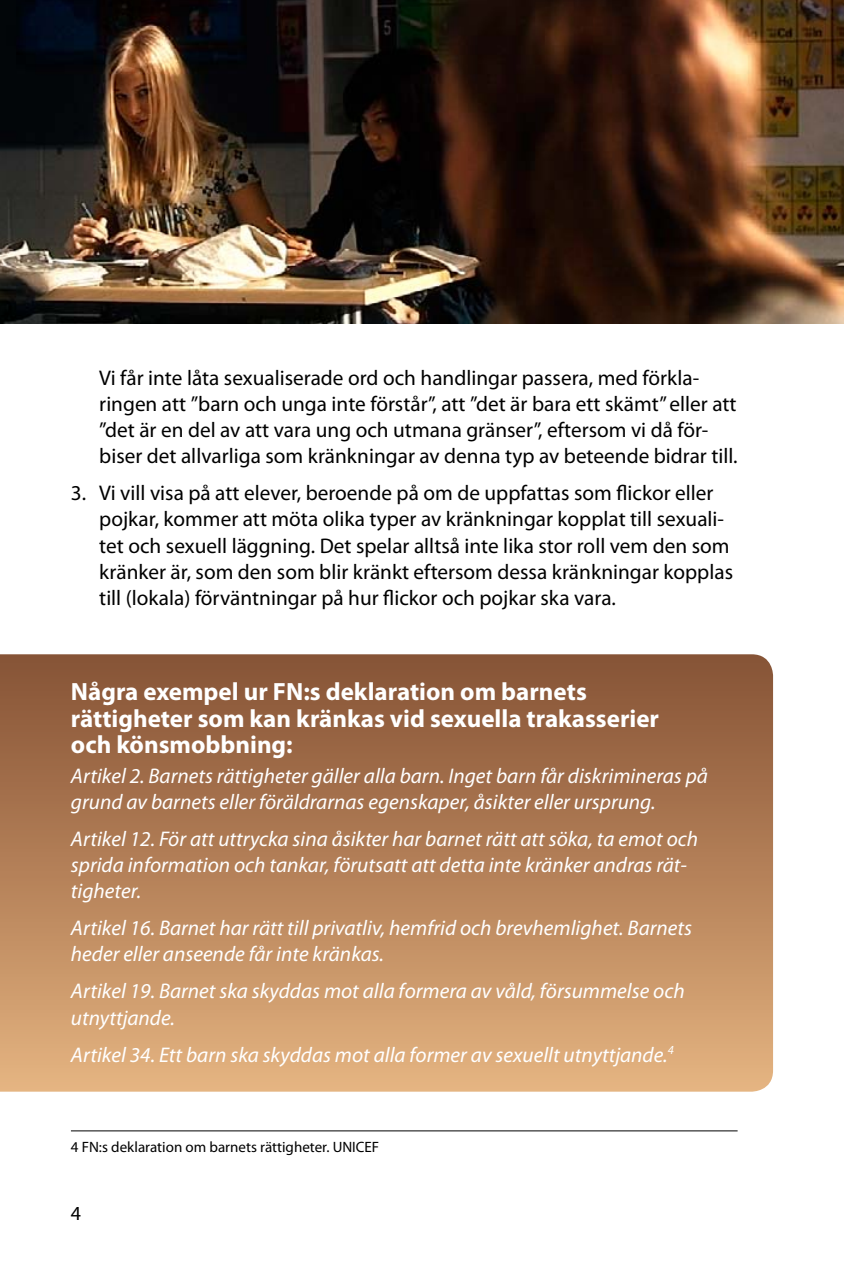
<style>
.page{position:relative;width:844px;height:1276px;background:#fff}
.page>*{position:absolute;margin:0;border:0;box-sizing:border-box;transform-origin:0 0}
.t1{font:700 25px/26.2px "Myriad Pro";color:#fff}
.t2{font:21.25px/26.2px "Myriad Pro";color:#000}
.t3{font:italic 21.25px/26.2px "Myriad Pro";color:#fff}
.t4{font:20px "Myriad Pro";color:#000}
.t5{font:15px "Myriad Pro";color:#000}
</style>
<div class="page">
<svg style="left:0;top:654px;width:772px;height:437px;background:#b48259"></svg>
<hr style="left:71px;top:1130px;width:666px;height:1px;background:#000">
<img style="left:0;top:0;width:843px;height:323px">
<p class="t2" style="left:99px;top:364px;width:639px">Vi får inte låta sexualiserade ord och handlingar passera, med förkla&shy;ringen att ”barn och unga inte förstår”, att ”det är bara ett skämt” eller att ”det är en del av att vara ung och utmana gränser”, eftersom vi då för&shy;biser det allvarliga som kränkningar av denna typ av beteende bidrar till.</p>
<p class="t2" style="left:99px;top:479px;width:635px;text-indent:-28px">3. Vi vill visa på att elever, beroende på om de uppfattas som flickor eller pojkar, kommer att möta olika typer av kränkningar kopplat till sexuali&shy;tet och sexuell läggning. Det spelar alltså inte lika stor roll vem den som kränker är, som den som blir kränkt eftersom dessa kränkningar kopplas till (lokala) förväntningar på hur flickor och pojkar ska vara.</p>
<p class="t1" style="left:71px;top:678px;width:589px">Några exempel ur FN:s deklaration om barnets rättigheter som kan kränkas vid sexuella trakasserier och könsmobbning:</p>
<p class="t3" style="left:71px;top:762px;width:638px">Artikel 2. Barnets rättigheter gäller alla barn. Inget barn får diskrimineras på grund av barnets eller föräldrarnas egenskaper, åsikter eller ursprung.</p>
<p class="t3" style="left:71px;top:825px;width:628px">Artikel 12. För att uttrycka sina åsikter har barnet rätt att söka, ta emot och sprida information och tankar, förutsatt att detta inte kränker andras rät&shy;tigheter.</p>
<p class="t3" style="left:71px;top:914px;width:622px">Artikel 16. Barnet har rätt till privatliv, hemfrid och brevhemlighet. Barnets heder eller anseende får inte kränkas.</p>
<p class="t3" style="left:71px;top:977px;width:615px">Artikel 19. Barnet ska skyddas mot alla formera av våld, försummelse och utnyttjande.</p>
<p class="t3" style="left:71px;top:1041px;width:604px">Artikel 34. Ett barn ska skyddas mot alla former av sexuellt utnyttjande.<sup>4</sup></p>
<p class="t5" style="left:71px;top:1137px;width:310px">4 FN:s deklaration om barnets rättigheter. UNICEF</p>
<p class="t4" style="left:71px;top:1201px;width:12px">4</p>
</div>
